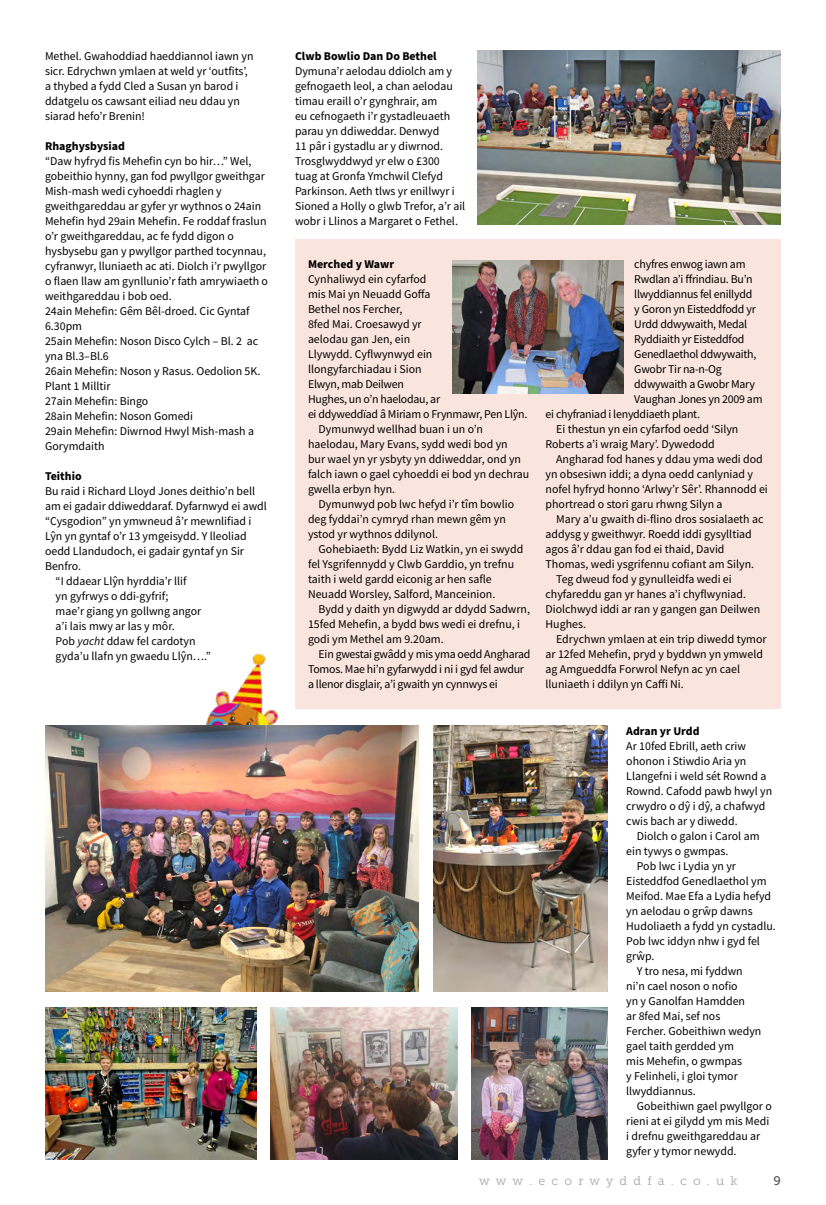
<style>
.page{position:relative;width:826px;height:1205px;background:#fff}
.page>*{position:absolute;margin:0;border:0;box-sizing:border-box;transform-origin:0 0}
.t1{font:12.5px "Museo Slab 300";color:#a8a8a7}
.t2{font:12.5px "Museo Slab 500";color:#575756}
.Body_Eco{font:11.88px/15px "Source Sans Pro";color:#000}
.No_indent_Body_Eco{font:11.88px/15px "Source Sans Pro";color:#000}
.Body_Eco-2{font:11.88px/15px "Source Sans Pro";letter-spacing:-.02em;color:#000}
.No_indent_Body_Eco-2{font:700 11.88px "Source Sans Pro";color:#000}
.s1{font-style:italic}
</style>
<div class="page">
<img style="left:187px;top:653px;width:104px;height:73px">
<img style="left:270px;top:1007px;width:187px;height:153px">
<img style="left:472px;top:1007px;width:136px;height:153px">
<img style="left:45px;top:1008px;width:211px;height:152px">
<img style="left:434px;top:726px;width:174px;height:265px">
<div style="left:295px;top:239px;width:486px;height:470px;background:#fae5de"></div>
<img style="left:452px;top:261px;width:171px;height:133px">
<img style="left:477px;top:51px;width:304px;height:173px">
<img style="left:45px;top:726px;width:373px;height:265px">
<p class="No_indent_Body_Eco" style="left:45px;top:48px;width:210px">Methel. Gwahoddiad haeddiannol iawn yn sicr. Edrychwn ymlaen at weld yr ‘outfits’, a thybed a fydd Cled a Susan yn barod i ddatgelu os cawsant eiliad neu ddau yn siarad hefo’r Brenin!</p>
<p class="No_indent_Body_Eco-2" style="left:45px;top:138px;width:81px">Rhaghysbysiad</p>
<p class="No_indent_Body_Eco" style="left:45px;top:153px;width:224px">“Daw hyfryd fis Mehefin cyn bo hir…” Wel, gobeithio hynny, gan fod pwyllgor gweithgar Mish-mash wedi cyhoeddi rhaglen y gweithgareddau ar gyfer yr wythnos o 24ain Mehefin hyd 29ain Mehefin. Fe roddaf fraslun o’r gweithgareddau, ac fe fydd digon o hysbysebu gan y pwyllgor parthed tocynnau, cyfranwyr, lluniaeth ac ati. Diolch i’r pwyllgor o flaen llaw am gynllunio’r fath amrywiaeth o weithgareddau i bob oed.</p>
<p class="No_indent_Body_Eco" style="left:45px;top:303px;width:206px">24ain Mehefin: Gêm Bêl-droed. Cic Gyntaf<br>6.30pm</p>
<p class="No_indent_Body_Eco" style="left:45px;top:333px;width:215px">25ain Mehefin: Noson Disco Cylch – Bl. 2 ac yna Bl.3–Bl.6</p>
<p class="No_indent_Body_Eco" style="left:45px;top:363px;width:217px">26ain Mehefin: Noson y Rasus. Oedolion 5K.<br>Plant 1 Milltir</p>
<p class="No_indent_Body_Eco" style="left:45px;top:393px;width:105px">27ain Mehefin: Bingo</p>
<p class="No_indent_Body_Eco" style="left:45px;top:408px;width:150px">28ain Mehefin: Noson Gomedi</p>
<p class="No_indent_Body_Eco" style="left:45px;top:423px;width:210px">29ain Mehefin: Diwrnod Hwyl Mish-mash a<br>Gorymdaith</p>
<p class="No_indent_Body_Eco-2" style="left:45px;top:468px;width:38px">Teithio</p>
<p class="No_indent_Body_Eco" style="left:45px;top:483px;width:223px">Bu raid i Richard Lloyd Jones deithio’n bell am ei gadair ddiweddaraf. Dyfarnwyd ei awdl “Cysgodion” yn ymwneud â’r mewnlifiad i Lŷn yn gyntaf o’r 13 ymgeisydd. Y lleoliad oedd Llandudoch, ei gadair gyntaf yn Sir Benfro.</p>
<p class="Body_Eco" style="left:56px;top:573px;width:132px">“I ddaear Llŷn hyrddia’r llif</p>
<p class="Body_Eco" style="left:56px;top:588px;width:114px">yn gyfrwys o ddi-gyfrif;</p>
<p class="Body_Eco" style="left:56px;top:603px;width:147px">mae’r giang yn gollwng angor</p>
<p class="Body_Eco" style="left:56px;top:618px;width:121px">a’i lais mwy ar las y môr.</p>
<p class="Body_Eco" style="left:56px;top:633px;width:141px">Pob <span class="s1">yacht</span> ddaw fel cardotyn</p>
<p class="Body_Eco" style="left:56px;top:648px;width:157px">gyda’u llafn yn gwaedu Llŷn….”</p>
<p class="No_indent_Body_Eco-2" style="left:295px;top:48px;width:143px">Clwb Bowlio Dan Do Bethel</p>
<p class="No_indent_Body_Eco" style="left:295px;top:63px;width:172px">Dymuna’r aelodau ddiolch am y gefnogaeth leol, a chan aelodau timau eraill o’r gynghrair, am<br>eu cefnogaeth i’r gystadleuaeth parau yn ddiweddar. Denwyd<br>11 pâr i gystadlu ar y diwrnod.<br>Trosglwyddwyd yr elw o £300<br>tuag at Gronfa Ymchwil Clefyd<br>Parkinson. Aeth tlws yr enillwyr i<br>Sioned a Holly o glwb Trefor, a’r ail wobr i Llinos a Margaret o Fethel.</p>
<p class="No_indent_Body_Eco-2" style="left:308px;top:255px;width:88px">Merched y Wawr</p>
<p class="No_indent_Body_Eco" style="left:308px;top:271px;width:126px">Cynhaliwyd ein cyfarfod mis Mai yn Neuadd Goffa<br>Bethel nos Fercher,<br>8fed Mai. Croesawyd yr aelodau gan Jen, ein<br>Llywydd. Cyflwynwyd ein llongyfarchiadau i Sion</p>
<p class="Body_Eco-2" style="left:308px;top:376px;width:221px">Elwyn, mab Deilwen<br>Hughes, un o’n haelodau, ar<br>ei ddyweddïad â Miriam o Frynmawr, Pen Llŷn.</p>
<p class="Body_Eco" style="left:308px;top:421px;width:223px;text-indent:11px">Dymunwyd wellhad buan i un o’n haelodau, Mary Evans, sydd wedi bod yn<br>bur wael yn yr ysbyty yn ddiweddar, ond yn falch iawn o gael cyhoeddi ei bod yn dechrau gwella erbyn hyn.</p>
<p class="Body_Eco" style="left:308px;top:496px;width:208px;text-indent:11px">Dymunwyd pob lwc hefyd i’r tîm bowlio deg fyddai’n cymryd rhan mewn gêm yn ystod yr wythnos ddilynol.</p>
<p class="Body_Eco" style="left:308px;top:541px;width:217px;text-indent:11px">Gohebiaeth: Bydd Liz Watkin, yn ei swydd fel Ysgrifennydd y Clwb Garddio, yn trefnu taith i weld gardd eiconig ar hen safle Neuadd Worsley, Salford, Manceinion.</p>
<p class="Body_Eco" style="left:308px;top:601px;width:223px;text-indent:11px">Bydd y daith yn digwydd ar ddydd Sadwrn,<br>15fed Mehefin, a bydd bws wedi ei drefnu, i godi ym Methel am 9.20am.</p>
<p class="Body_Eco-2" style="left:308px;top:646px;width:224px;text-indent:11px">Ein gwestai gwâdd y mis yma oedd Angharad<br>Tomos. Mae hi’n gyfarwydd i ni i gyd fel awdur a llenor disglair, a’i gwaith yn cynnwys ei</p>
<p class="Body_Eco-2" style="left:634px;top:256px;width:113px">chyfres enwog iawn am</p>
<p class="Body_Eco-2" style="left:634px;top:271px;width:120px">Rwdlan a’i ffrindiau. Bu’n</p>
<p class="Body_Eco-2" style="left:634px;top:286px;width:119px">llwyddiannus fel enillydd</p>
<p class="Body_Eco-2" style="left:634px;top:301px;width:123px">y Goron yn Eisteddfodd yr</p>
<p class="Body_Eco-2" style="left:634px;top:316px;width:114px">Urdd ddwywaith, Medal</p>
<p class="Body_Eco-2" style="left:634px;top:331px;width:112px">Ryddiaith yr Eisteddfod</p>
<p class="Body_Eco-2" style="left:634px;top:346px;width:124px">Genedlaethol ddwywaith,</p>
<p class="Body_Eco-2" style="left:634px;top:361px;width:89px">Gwobr Tir na-n-Og</p>
<p class="Body_Eco-2" style="left:634px;top:376px;width:122px">ddwywaith a Gwobr Mary</p>
<p class="Body_Eco-2" style="left:634px;top:391px;width:130px">Vaughan Jones yn 2009 am</p>
<p class="Body_Eco-2" style="left:545px;top:406px;width:156px">ei chyfraniad i lenyddiaeth plant.</p>
<p class="Body_Eco" style="left:545px;top:421px;width:194px;text-indent:11px">Ei thestun yn ein cyfarfod oedd ‘Silyn<br>Roberts a’i wraig Mary’. Dywedodd</p>
<p class="Body_Eco" style="left:545px;top:451px;width:224px;text-indent:11px">Angharad fod hanes y ddau yma wedi dod yn obsesiwn iddi; a dyna oedd canlyniad y nofel hyfryd honno ‘Arlwy’r Sêr’. Rhannodd ei phortread o stori garu rhwng Silyn a</p>
<p class="Body_Eco" style="left:545px;top:511px;width:219px;text-indent:11px">Mary a’u gwaith di-flino dros sosialaeth ac addysg y gweithwyr. Roedd iddi gysylltiad agos â’r ddau gan fod ei thaid, David Thomas, wedi ysgrifennu cofiant am Silyn.</p>
<p class="Body_Eco" style="left:545px;top:571px;width:216px;text-indent:11px">Teg dweud fod y gynulleidfa wedi ei chyfareddu gan yr hanes a’i chyflwyniad.<br>Diolchwyd iddi ar ran y gangen gan Deilwen<br>Hughes.</p>
<p class="Body_Eco" style="left:545px;top:631px;width:223px;text-indent:11px">Edrychwn ymlaen at ein trip diwedd tymor ar 12fed Mehefin, pryd y byddwn yn ymweld ag Amgueddfa Forwrol Nefyn ac yn cael lluniaeth i ddilyn yn Caffi Ni.</p>
<p class="No_indent_Body_Eco-2" style="left:626px;top:723px;width:75px">Adran yr Urdd</p>
<p class="No_indent_Body_Eco" style="left:626px;top:738px;width:147px">Ar 10fed Ebrill, aeth criw ohonon i Stiwdio Aria yn<br>Llangefni i weld sét Rownd a<br>Rownd. Cafodd pawb hwyl yn crwydro o dŷ i dŷ, a chafwyd cwis bach ar y diwedd.</p>
<p class="Body_Eco" style="left:626px;top:828px;width:135px;text-indent:11px">Diolch o galon i Carol am ein tywys o gwmpas.</p>
<p class="Body_Eco" style="left:626px;top:858px;width:151px;text-indent:11px">Pob lwc i Lydia yn yr<br>Eisteddfod Genedlaethol ym<br>Meifod. Mae Efa a Lydia hefyd yn aelodau o grŵp dawns<br>Hudoliaeth a fydd yn cystadlu.<br>Pob lwc iddyn nhw i gyd fel grŵp.</p>
<p class="Body_Eco" style="left:626px;top:963px;width:137px;text-indent:11px">Y tro nesa, mi fyddwn ni’n cael noson o nofio<br>yn y Ganolfan Hamdden<br>ar 8fed Mai, sef nos<br>Fercher. Gobeithiwn wedyn gael taith gerdded ym<br>mis Mehefin, o gwmpas<br>y Felinheli, i gloi tymor llwyddiannus.</p>
<p class="Body_Eco" style="left:626px;top:1098px;width:147px;text-indent:11px">Gobeithiwn gael pwyllgor o rieni at ei gilydd ym mis Medi i drefnu gweithgareddau ar gyfer y tymor newydd.</p>
<p class="t1" style="left:479px;top:1174px;width:260px">w w w . e c o r w y d d f a . c o . u k</p>
<p class="t2" style="left:773px;top:1174px;width:9px">9</p>
</div>
